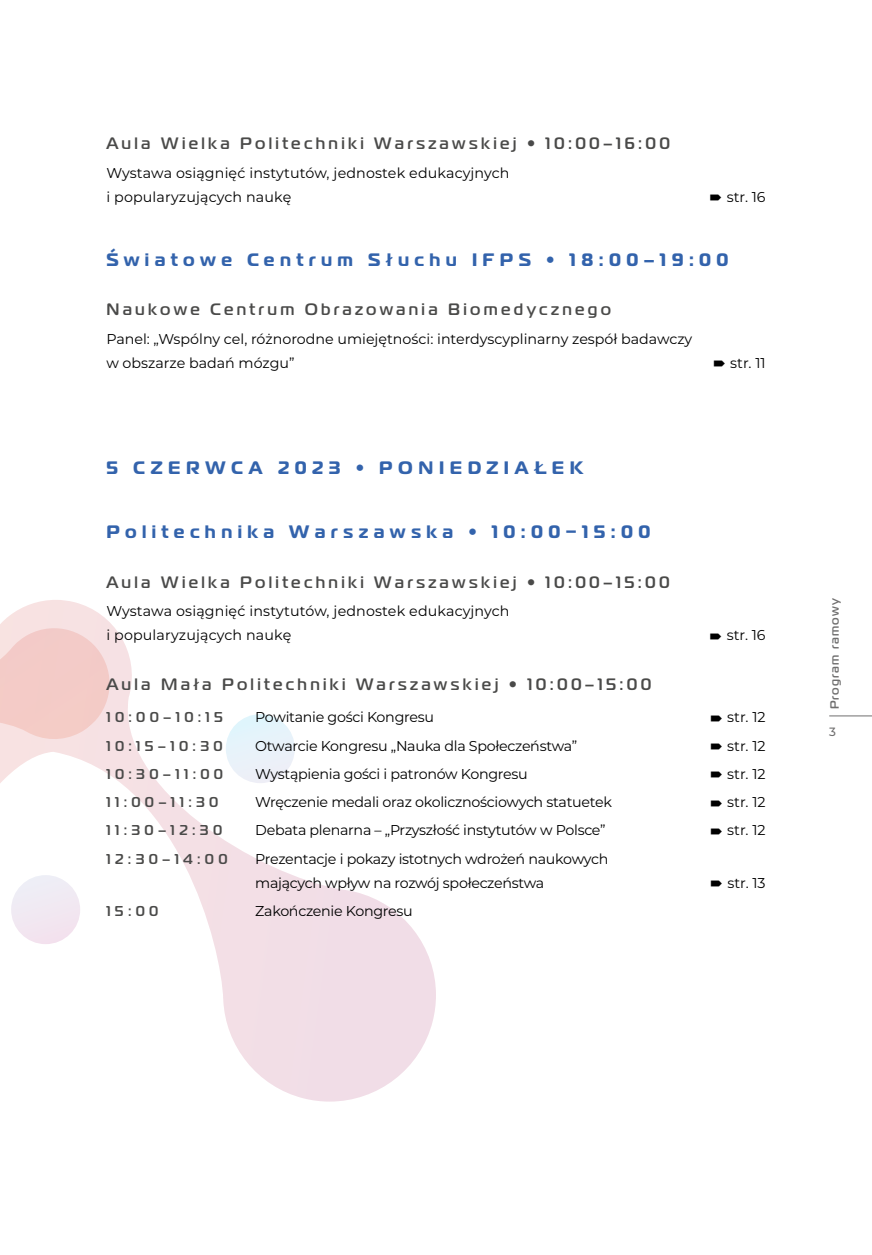
<style>
.page{position:relative;width:872px;height:1255px;background:#fff}
.page>*{position:absolute;margin:0;border:0;box-sizing:border-box;transform-origin:0 0}
.day{font:700 18px "Magistral";letter-spacing:.3em;color:#3363ac}
.place{font:500 16.5px "Magistral";letter-spacing:.2em;color:#4a4a49}
.program_godziny{font:14.25px/24px "Montserrat";letter-spacing:-.02em;color:#000}
.TXT_program{font:14.25px/24px "Montserrat";color:#000}
.program_godziny-2{font:500 14.25px "Magistral";letter-spacing:.3em;color:#4a4a49}
.t1{font:500 12px "Magistral";letter-spacing:.1em;color:#706f6f}
.t2{font:500 12px "Montserrat";color:#706f6f}
</style>
<div class="page">
<hr style="left:829px;top:715px;width:43px;height:1px;background:#706f6f">
<svg style="left:32px;top:631px;width:404px;height:470px"></svg>
<div style="left:226px;top:714px;width:69px;height:69px;background:#e8f2fa;border-radius:35px"></div>
<div style="left:11px;top:875px;width:69px;height:69px;background:#f1e9f2;border-radius:35px"></div>
<svg style="left:0;top:600px;width:117px;height:230px"></svg>
<p class="place" style="left:106px;top:133px;width:565px">Aula Wielka Politechniki Warszawskiej • 10:00–16:00</p>
<p class="TXT_program" style="left:106px;top:160px;width:404px">Wystawa osiągnięć instytutów, jednostek edukacyjnych i popularyzujących naukę</p>
<p class="TXT_program" style="left:726px;top:184px;width:40px">str. 16</p>
<p class="day" style="left:106px;top:247px;width:624px">Światowe Centrum Słuchu IFPS • 18:00–19:00</p>
<p class="place" style="left:106px;top:299px;width:506px">Naukowe Centrum Obrazowania Biomedycznego</p>
<p class="TXT_program" style="left:106px;top:326px;width:587px">Panel: „Wspólny cel, różnorodne umiejętności: interdyscyplinarny zespół badawczy w obszarze badań mózgu”</p>
<p class="TXT_program" style="left:730px;top:350px;width:37px">str. 11</p>
<p class="day" style="left:106px;top:456px;width:478px">5 CZERWCA 2023 • PONIEDZIAŁEK</p>
<p class="day" style="left:106px;top:520px;width:545px">Politechnika Warszawska • 10:00–15:00</p>
<p class="place" style="left:106px;top:572px;width:565px">Aula Wielka Politechniki Warszawskiej • 10:00–15:00</p>
<p class="TXT_program" style="left:106px;top:598px;width:404px">Wystawa osiągnięć instytutów, jednostek edukacyjnych i popularyzujących naukę</p>
<p class="TXT_program" style="left:726px;top:622px;width:40px">str. 16</p>
<p class="place" style="left:106px;top:674px;width:546px">Aula Mała Politechniki Warszawskiej • 10:00–15:00</p>
<p class="program_godziny-2" style="left:106px;top:708px;width:118px">10:00–10:15</p>
<p class="program_godziny" style="left:255px;top:704px;width:180px">Powitanie gości Kongresu</p>
<p class="program_godziny" style="left:727px;top:704px;width:40px">str. 12</p>
<p class="program_godziny-2" style="left:106px;top:736px;width:118px">10:15–10:30</p>
<p class="program_godziny" style="left:255px;top:733px;width:323px">Otwarcie Kongresu „Nauka dla Społeczeństwa”</p>
<p class="program_godziny" style="left:727px;top:733px;width:40px">str. 12</p>
<p class="program_godziny-2" style="left:106px;top:765px;width:118px">10:30–11:00</p>
<p class="program_godziny" style="left:255px;top:761px;width:274px">Wystąpienia gości i patronów Kongresu</p>
<p class="program_godziny" style="left:727px;top:761px;width:40px">str. 12</p>
<p class="program_godziny-2" style="left:106px;top:793px;width:114px">11:00–11:30</p>
<p class="program_godziny" style="left:255px;top:789px;width:358px">Wręczenie medali oraz okolicznościowych statuetek</p>
<p class="program_godziny" style="left:727px;top:789px;width:40px">str. 12</p>
<p class="program_godziny-2" style="left:106px;top:821px;width:117px">11:30–12:30</p>
<p class="program_godziny" style="left:255px;top:817px;width:352px">Debata plenarna – „Przyszłość instytutów w Polsce”</p>
<p class="program_godziny" style="left:727px;top:817px;width:40px">str. 12</p>
<p class="program_godziny-2" style="left:106px;top:849px;width:123px">12:30–14:00</p>
<p class="program_godziny" style="left:255px;top:846px;width:354px">Prezentacje i pokazy istotnych wdrożeń naukowych mających wpływ na rozwój społeczeństwa</p>
<p class="program_godziny" style="left:727px;top:870px;width:40px">str. 13</p>
<p class="program_godziny-2" style="left:106px;top:902px;width:54px">15:00</p>
<p class="program_godziny" style="left:255px;top:898px;width:159px">Zakończenie Kongresu</p>
<p class="t1" style="left:827px;top:709px;width:112px;rotate:-90deg">Program ramowy</p>
<p class="t2" style="left:829px;top:723px;width:8px">3</p>
</div>
